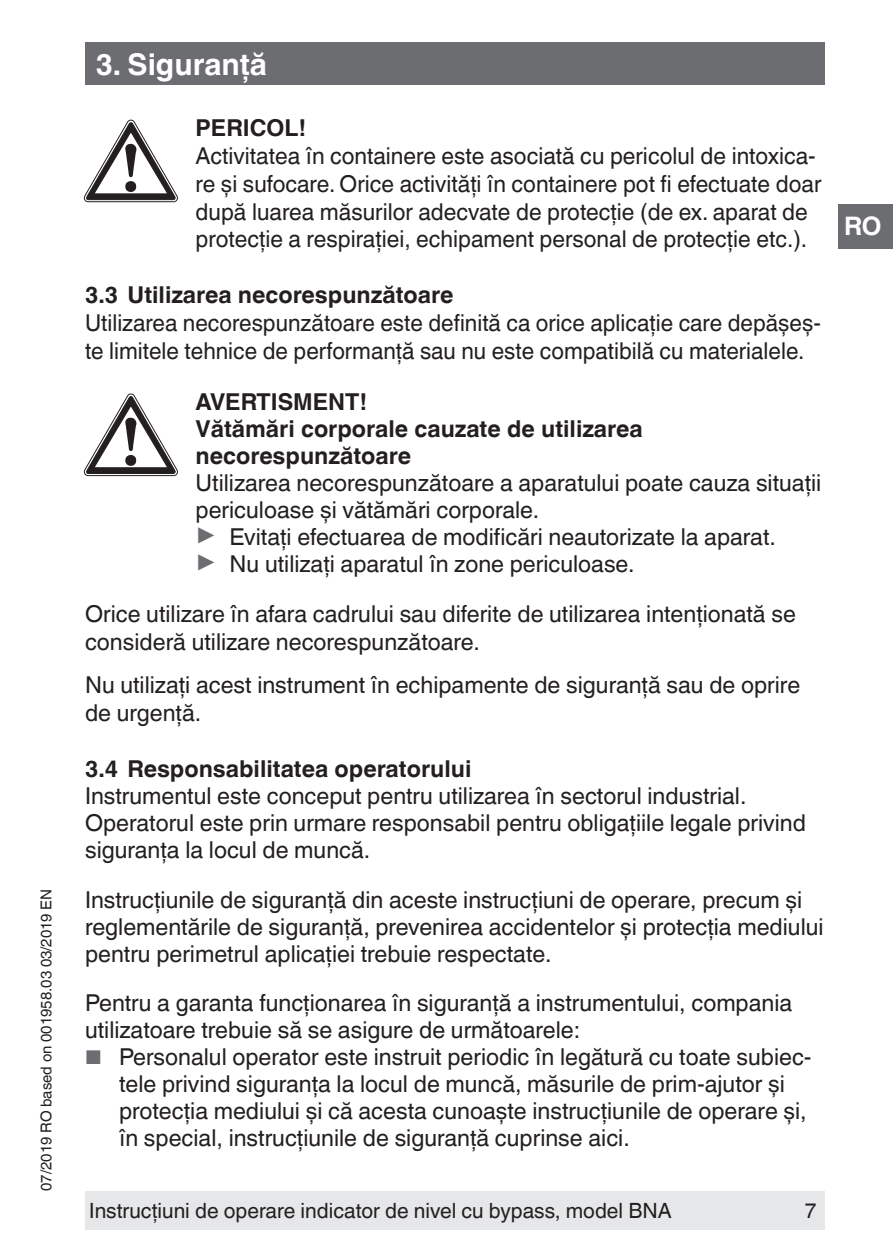
<style>
.page{position:relative;width:893px;height:1259px;background:#fff}
.page>*{position:absolute;margin:0;border:0;box-sizing:border-box;transform-origin:0 0}
.t1{font:700 30px "Helvetica World";color:#fff}
.t2{font:700 25.5px "Helvetica World";color:#fff}
.t3{font:23.4px/27px "Helvetica World";color:#231f20}
.t4{font:700 23.4px/27px "Helvetica World";color:#231f20}
.t5{font:21px "Helvetica World";color:#231f20}
.t6{font:15px "Helvetica World";color:#231f20}
.s1{font-size:26.4px;color:#6c6d70}
.s2{font-size:19.8px;color:#6c6d70}
</style>
<div class="page">
<div style="left:85px;top:1191px;width:740px;height:38px;background:#e6e7e9"></div>
<div style="left:838px;top:204px;width:55px;height:44px;background:#6c6d70"></div>
<div style="left:85px;top:43px;width:740px;height:42px;background:#6c6d70"></div>
<svg style="left:84px;top:120px;width:94px;height:82px"></svg>
<svg style="left:84px;top:394px;width:94px;height:82px"></svg>
<p class="t6" style="left:38px;top:1191px;width:303px;rotate:-90deg">07/2019 RO based on 001958.03 03/2019 EN</p>
<p class="t1" style="left:96px;top:47px;width:173px">3. Siguranţă</p>
<p class="t4" style="left:196px;top:114px;width:112px">PERICOL!</p>
<p class="t3" style="left:196px;top:142px;width:627px;line-height:27.9px">Activitatea în containere este asociată cu pericolul de intoxica&shy;re și sufocare. Orice activități în containere pot fi efectuate doar după luarea măsurilor adecvate de protecție (de ex. aparat de protecție a respirației, echipament personal de protecție etc.).</p>
<p class="t4" style="left:85px;top:282px;width:370px">3.3 Utilizarea necorespunzătoare</p>
<p class="t3" style="left:85px;top:309px;width:737px;line-height:27.9px">Utilizarea necorespunzătoare este definită ca orice aplicație care depășeș&shy;te limitele tehnice de performanță sau nu este compatibilă cu materialele.</p>
<p class="t4" style="left:196px;top:388px;width:449px">AVERTISMENT!<br>Vătămări corporale cauzate de utilizarea necorespunzătoare</p>
<p class="t3" style="left:196px;top:469px;width:627px">Utilizarea necorespunzătoare a aparatului poate cauza situații periculoase și vătămări corporale.<br><span class="s1">▶</span> Evitați efectuarea de modificări neautorizate la aparat.<br><span class="s1">▶</span> Nu utilizați aparatul în zone periculoase.</p>
<p class="t3" style="left:85px;top:600px;width:712px;line-height:27.9px">Orice utilizare în afara cadrului sau diferite de utilizarea intenționată se consideră utilizare necorespunzătoare.</p>
<p class="t3" style="left:85px;top:671px;width:717px;line-height:27.9px">Nu utilizați acest instrument în echipamente de siguranță sau de oprire de urgență.</p>
<p class="t4" style="left:85px;top:755px;width:388px">3.4 Responsabilitatea operatorului</p>
<p class="t3" style="left:85px;top:782px;width:722px">Instrumentul este conceput pentru utilizarea în sectorul industrial.<br>Operatorul este prin urmare responsabil pentru obligațiile legale privind siguranța la locul de muncă.</p>
<p class="t3" style="left:85px;top:886px;width:740px">Instrucţiunile de siguranţă din aceste instrucţiuni de operare, precum şi reglementările de siguranţă, prevenirea accidentelor şi protecţia mediului pentru perimetrul aplicaţiei trebuie respectate.</p>
<p class="t3" style="left:85px;top:989px;width:709px">Pentru a garanta funcţionarea în siguranţă a instrumentului, compania utilizatoare trebuie să se asigure de următoarele:</p>
<p class="t3" style="left:119px;top:1043px;width:694px;text-indent:-34px"><span class="s2">■</span> Personalul operator este instruit periodic în legătură cu toate subiec&shy;tele privind siguranţa la locul de muncă, măsurile de prim-ajutor şi protecţia mediului şi că acesta cunoaşte instrucţiunile de operare şi, în special, instrucţiunile de siguranţă cuprinse aici.</p>
<p class="t5" style="left:89px;top:1198px;width:584px">Instrucțiuni de operare indicator de nivel cu bypass, model BNA</p>
<p class="t5" style="left:805px;top:1198px;width:13px">7</p>
<p class="t2" style="left:844px;top:212px;width:39px">RO</p>
</div>
